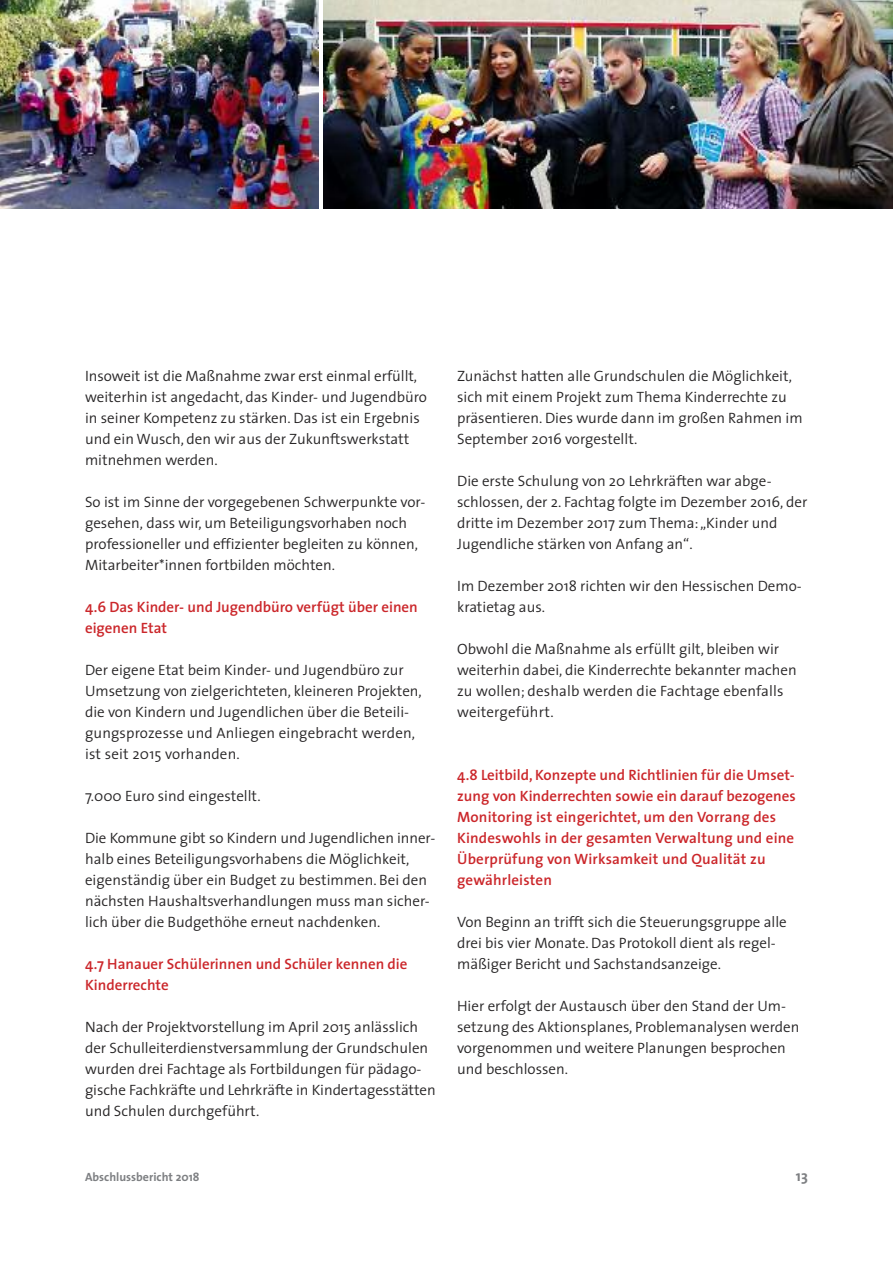
<style>
.page{position:relative;width:893px;height:1263px;background:#fff}
.page>*{position:absolute;margin:0;border:0;box-sizing:border-box;transform-origin:0 0}
.t1{font:300 15px/21px "The Sans";color:#272526}
.t2{font:600 15px/21px "The Sans";color:#cb262a}
.t3{font:700 15px "The Sans";color:#7e8083}
.t4{font:700 12px "The Sans";color:#7e8083}
</style>
<div class="page">
<img style="left:1px;top:0;width:318px;height:208px">
<img style="left:323px;top:0;width:570px;height:208px">
<hr style="left:0;top:0;width:1px;height:208px;background:#ebb734">
<p class="t1" style="left:85px;top:367px;width:344px">Insoweit ist die Maßnahme zwar erst einmal erfüllt, weiterhin ist angedacht, das Kinder- und Jugendbüro in seiner Kompetenz zu stärken. Das ist ein Ergebnis und ein Wusch, den wir aus der Zukunftswerkstatt mitnehmen werden.</p>
<p class="t1" style="left:85px;top:493px;width:342px">So ist im Sinne der vorgegebenen Schwerpunkte vor&shy;gesehen, dass wir, um Beteiligungsvorhaben noch professioneller und effizienter begleiten zu können, Mitarbeiter*innen fortbilden möchten.</p>
<p class="t2" style="left:85px;top:598px;width:334px">4.6 Das Kinder- und Jugendbüro verfügt über einen eigenen Etat</p>
<p class="t1" style="left:85px;top:661px;width:338px">Der eigene Etat beim Kinder- und Jugendbüro zur Umsetzung von zielgerichteten, kleineren Projekten, die von Kindern und Jugendlichen über die Beteili&shy;gungsprozesse und Anliegen eingebracht werden, ist seit 2015 vorhanden.</p>
<p class="t1" style="left:85px;top:787px;width:177px">7.000 Euro sind eingestellt.</p>
<p class="t1" style="left:85px;top:829px;width:352px">Die Kommune gibt so Kindern und Jugendlichen inner&shy;halb eines Beteiligungsvorhabens die Möglichkeit, eigenständig über ein Budget zu bestimmen. Bei den nächsten Haushaltsverhandlungen muss man sicher&shy;lich über die Budgethöhe erneut nachdenken.</p>
<p class="t2" style="left:85px;top:955px;width:324px">4.7 Hanauer Schülerinnen und Schüler kennen die<br>Kinderrechte</p>
<p class="t1" style="left:85px;top:1018px;width:352px">Nach der Projektvorstellung im April 2015 anlässlich der Schulleiterdienstversammlung der Grundschulen wurden drei Fachtage als Fortbildungen für pädago&shy;gische Fachkräfte und Lehrkräfte in Kindertagesstätten und Schulen durchgeführt.</p>
<p class="t1" style="left:457px;top:367px;width:347px">Zunächst hatten alle Grundschulen die Möglichkeit, sich mit einem Projekt zum Thema Kinderrechte zu präsentieren. Dies wurde dann im großen Rahmen im September 2016 vorgestellt.</p>
<p class="t1" style="left:457px;top:472px;width:352px">Die erste Schulung von 20 Lehrkräften war abge&shy;schlossen, der 2. Fachtag folgte im Dezember 2016, der dritte im Dezember 2017 zum Thema:„Kinder und Jugendliche stärken von Anfang an“.</p>
<p class="t1" style="left:457px;top:577px;width:346px">Im Dezember 2018 richten wir den Hessischen Demo&shy;kratietag aus.</p>
<p class="t1" style="left:457px;top:640px;width:341px">Obwohl die Maßnahme als erfüllt gilt, bleiben wir weiterhin dabei, die Kinderrechte bekannter machen zu wollen; deshalb werden die Fachtage ebenfalls weitergeführt.</p>
<p class="t2" style="left:457px;top:766px;width:340px">4.8 Leitbild, Konzepte und Richtlinien für die Umset&shy;zung von Kinderrechten sowie ein darauf bezogenes Monitoring ist eingerichtet, um den Vorrang des Kindeswohls in der gesamten Verwaltung und eine Überprüfung von Wirksamkeit und Qualität zu gewährleisten</p>
<p class="t1" style="left:457px;top:913px;width:331px">Von Beginn an trifft sich die Steuerungsgruppe alle drei bis vier Monate. Das Protokoll dient als regel&shy;mäßiger Bericht und Sachstandsanzeige.</p>
<p class="t1" style="left:457px;top:997px;width:344px">Hier erfolgt der Austausch über den Stand der Um&shy;setzung des Aktionsplanes, Problemanalysen werden vorgenommen und weitere Planungen besprochen und beschlossen.</p>
<p class="t4" style="left:85px;top:1172px;width:116px">Abschlussbericht 2018</p>
<p class="t3" style="left:796px;top:1170px;width:13px">13</p>
</div>
